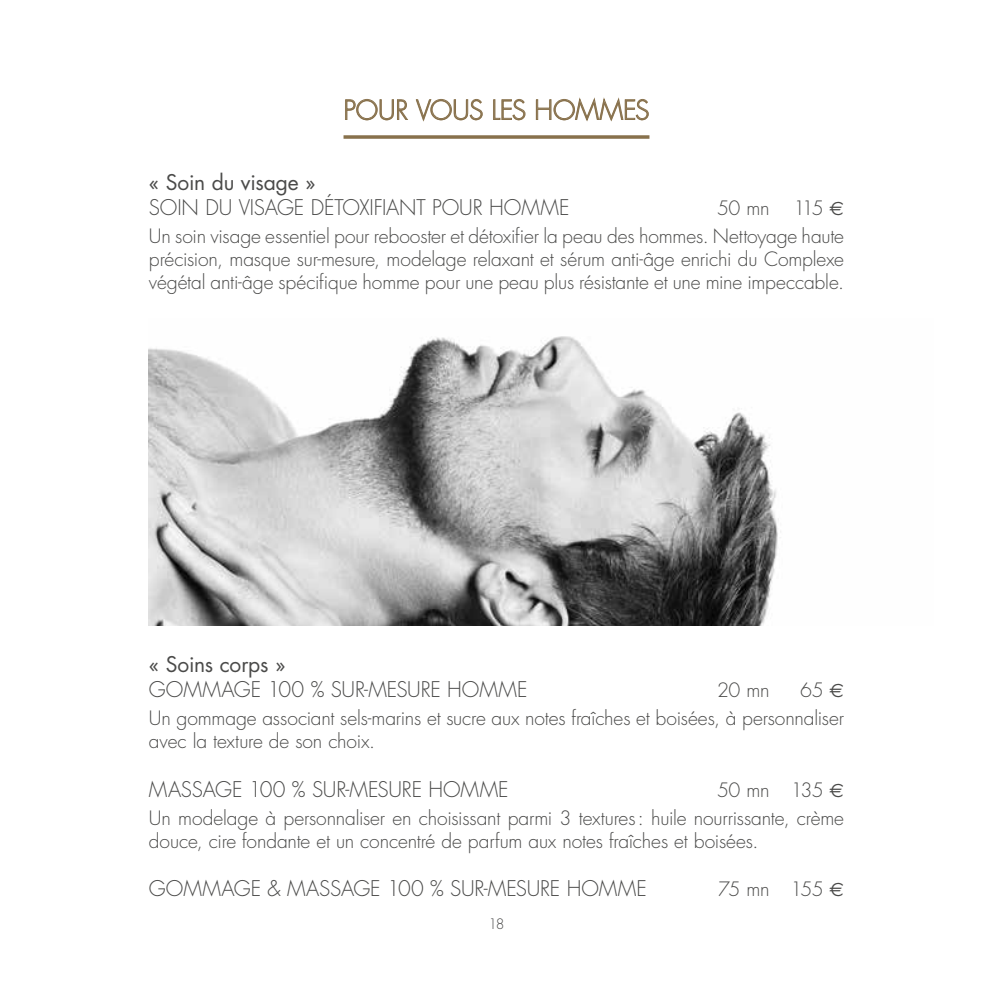
<style>
.page{position:relative;width:993px;height:993px;background:#fff}
.page>*{position:absolute;margin:0;border:0;box-sizing:border-box;transform-origin:0 0}
.t1{font:300 26.25px "Futura";letter-spacing:-.005em;color:#88714c}
.t2{font:300 21px "Futura";letter-spacing:-.005em;color:#4a4a49}
.t3{font:21px "Futura";letter-spacing:-.01em;color:#4a4a49}
.t4{font:300 19.25px/28px "Futura";letter-spacing:-.01em;color:#4a4a49;text-align:right}
.t5{font:300 14px "Futura";color:#4a4a49}
.s1{font-family:"Euro Sans";font-weight:400}
</style>
<div class="page">
<img style="left:149px;top:336px;width:632px;height:289px">
<svg style="left:343px;top:135px;width:306px;height:4px"></svg>
<svg style="left:345px;top:99px;width:63px;height:21px"></svg>
<svg style="left:415px;top:99px;width:68px;height:23px"></svg>
<svg style="left:493px;top:99px;width:32px;height:21px"></svg>
<svg style="left:536px;top:97px;width:112px;height:25px"></svg>
<h1 class="t1" style="left:343px;top:93px;width:307px">POUR VOUS LES HOMMES</h1>
<p class="t3" style="left:149px;top:167px;width:168px">« Soin du visage »</p>
<p class="t2" style="left:149px;top:194px;width:422px">SOIN DU VISAGE DÉTOXIFIANT POUR HOMME</p>
<p class="t4" style="left:149px;top:194px;width:696px">50 mn 115 <span class="s1">€<br></span>Un soin visage essentiel pour rebooster et détoxifier la peau des hommes. Nettoyage haute</p>
<p class="t4" style="left:149px;top:248px;width:696px;line-height:23.1px;text-align:left">précision, masque sur-mesure, modelage relaxant et sérum anti-âge enrichi du Complexe végétal anti-âge spécifique homme pour une peau plus résistante et une mine impeccable.</p>
<p class="t3" style="left:149px;top:649px;width:138px">« Soins corps »</p>
<p class="t2" style="left:149px;top:675px;width:380px">GOMMAGE 100 % SUR-MESURE HOMME</p>
<p class="t4" style="left:716px;top:676px;width:54px">20 mn</p>
<p class="t4" style="left:149px;top:676px;width:696px">65 <span class="s1">€<br></span>Un gommage associant sels-marins et sucre aux notes fraîches et boisées, à personnaliser</p>
<p class="t4" style="left:149px;top:727px;width:228px">avec la texture de son choix.</p>
<p class="t2" style="left:149px;top:775px;width:361px">MASSAGE 100 % SUR-MESURE HOMME</p>
<p class="t4" style="left:149px;top:775px;width:696px">50 mn 135 <span class="s1">€<br></span>Un modelage à personnaliser en choisissant parmi 3 textures: huile nourrissante, crème</p>
<p class="t4" style="left:149px;top:826px;width:610px">douce, cire fondante et un concentré de parfum aux notes fraîches et boisées.</p>
<p class="t2" style="left:149px;top:874px;width:499px">GOMMAGE &amp; MASSAGE 100 % SUR-MESURE HOMME</p>
<p class="t4" style="left:718px;top:875px;width:127px">75 mn 155 <span class="s1">€</span></p>
<p class="t5" style="left:488px;top:914px;width:18px">18</p>
</div>
